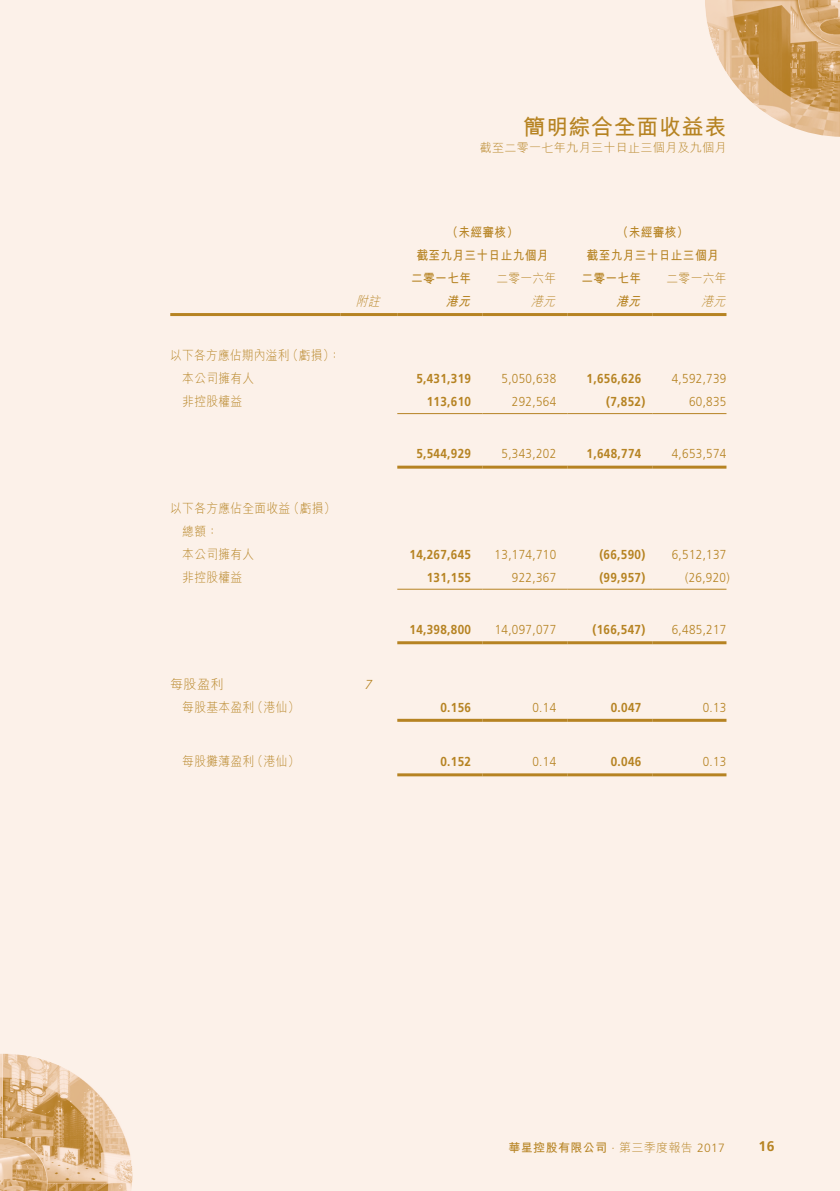
<style>
.page{position:relative;width:840px;height:1191px;background:#fff}
.page>*{position:absolute;margin:0;border:0;box-sizing:border-box;transform-origin:0 0}
.t1{font:700 22px "M Hei HK";letter-spacing:.03em;color:#b68322}
.t2{font:700 14px "Frutiger LT Std";color:#b68322}
.t3{font:700 13px "Frutiger LT Std";letter-spacing:.03em;color:#b68322;scale:.9 1}
.t4{font:300 13px "Frutiger LT Std";letter-spacing:.03em;color:#b68322;scale:.9 1}
.t5{font:300 13px/23px "M Hei HK";letter-spacing:.03em;color:#b68322;scale:.9 1}
.t6{font:700 13px "M Hei HK";letter-spacing:.03em;color:#b68322;scale:.9 1}
.t7{font:italic 300 13px "M Hei HK";color:#b68322;scale:.9 1}
.t8{font:italic 700 13px "M Hei HK";color:#b68322;scale:.9 1}
.t9{font:300 13px "M Hei HK";letter-spacing:.03em;color:#b68322}
.t10{font:italic 300 13px "Frutiger LT Std";color:#b68322}
.t11{font:300 12px "M Hei HK";letter-spacing:.03em;color:#b68322}
.t12{font:700 12px "M Hei HK";letter-spacing:.03em;color:#b68322}
.s1{font-family:"Frutiger LT Std";font-weight:300}
.s2{font-weight:300}
</style>
<div class="page">
<div style="left:0;top:0;width:839px;height:1191px;background:#fcf1e9"></div>
<img style="left:705px;top:0;width:134px;height:137px">
<img style="left:0;top:1053px;width:132px;height:138px">
<hr style="left:170px;top:313px;width:170px;height:3px;background:#b68322">
<hr style="left:340px;top:313px;width:57px;height:3px;background:#b68322">
<hr style="left:397px;top:313px;width:85px;height:3px;background:#b68322">
<hr style="left:482px;top:313px;width:85px;height:3px;background:#b68322">
<hr style="left:567px;top:313px;width:85px;height:3px;background:#b68322">
<hr style="left:652px;top:313px;width:74px;height:3px;background:#b68322">
<hr style="left:397px;top:413px;width:85px;height:1px;background:#b68322">
<hr style="left:482px;top:413px;width:85px;height:1px;background:#b68322">
<hr style="left:567px;top:413px;width:85px;height:1px;background:#b68322">
<hr style="left:652px;top:413px;width:74px;height:1px;background:#b68322">
<hr style="left:397px;top:465px;width:85px;height:3px;background:#b68322">
<hr style="left:482px;top:465px;width:85px;height:3px;background:#b68322">
<hr style="left:567px;top:465px;width:85px;height:3px;background:#b68322">
<hr style="left:652px;top:465px;width:74px;height:3px;background:#b68322">
<hr style="left:397px;top:588px;width:85px;height:1px;background:#b68322">
<hr style="left:482px;top:588px;width:85px;height:1px;background:#b68322">
<hr style="left:567px;top:588px;width:85px;height:1px;background:#b68322">
<hr style="left:652px;top:588px;width:74px;height:1px;background:#b68322">
<hr style="left:397px;top:641px;width:85px;height:3px;background:#b68322">
<hr style="left:482px;top:641px;width:85px;height:3px;background:#b68322">
<hr style="left:567px;top:641px;width:85px;height:3px;background:#b68322">
<hr style="left:652px;top:641px;width:74px;height:3px;background:#b68322">
<hr style="left:397px;top:719px;width:85px;height:3px;background:#b68322">
<hr style="left:482px;top:719px;width:85px;height:3px;background:#b68322">
<hr style="left:567px;top:719px;width:85px;height:3px;background:#b68322">
<hr style="left:652px;top:719px;width:74px;height:3px;background:#b68322">
<hr style="left:397px;top:773px;width:85px;height:3px;background:#b68322">
<hr style="left:482px;top:773px;width:85px;height:3px;background:#b68322">
<hr style="left:567px;top:773px;width:85px;height:3px;background:#b68322">
<hr style="left:652px;top:773px;width:74px;height:3px;background:#b68322">
<h1 class="t1" style="left:523px;top:111px;width:204px">簡明綜合全面收益表</h1>
<p class="t11" style="left:479px;top:139px;width:248px">截至二零一七年九月三十日止三個月及九個月</p>
<p class="t6" style="left:446px;top:223px;width:81px">（未經審核）</p>
<p class="t6" style="left:616px;top:223px;width:81px">（未經審核）</p>
<p class="t6" style="left:416px;top:246px;width:148px">截至九月三十日止九個月</p>
<p class="t6" style="left:586px;top:246px;width:148px">截至九月三十日止三個月</p>
<p class="t6" style="left:411px;top:269px;width:68px">二零一七年</p>
<p class="t5" style="left:496px;top:266px;width:68px">二零一六年</p>
<p class="t6" style="left:581px;top:269px;width:68px">二零一七年</p>
<p class="t5" style="left:666px;top:266px;width:68px">二零一六年</p>
<p class="t5" style="left:182px;top:344px;width:177px;text-indent:-12px">以下各方應佔期內溢利（虧損）：本公司擁有人</p>
<p class="t7" style="left:355px;top:292px;width:33px">附註</p>
<p class="t8" style="left:445px;top:292px;width:33px">港元</p>
<p class="t7" style="left:531px;top:292px;width:33px">港元</p>
<p class="t8" style="left:616px;top:292px;width:33px">港元</p>
<p class="t7" style="left:701px;top:292px;width:33px">港元</p>
<p class="t3" style="left:416px;top:371px;width:62px">5,431,319</p>
<p class="t4" style="left:501px;top:371px;width:62px">5,050,638</p>
<p class="t3" style="left:586px;top:371px;width:62px">1,656,626</p>
<p class="t4" style="left:671px;top:371px;width:62px">4,592,739</p>
<p class="t5" style="left:182px;top:390px;width:68px">非控股權益</p>
<p class="t3" style="left:426px;top:394px;width:51px">113,610</p>
<p class="t4" style="left:511px;top:394px;width:51px">292,564</p>
<p class="t3" style="left:605px;top:394px;width:45px">(7,852)</p>
<p class="t4" style="left:688px;top:394px;width:43px">60,835</p>
<p class="t5" style="left:182px;top:496px;width:172px;text-indent:-12px">以下各方應佔全面收益（虧損）總額：<br>本公司擁有人</p>
<p class="t3" style="left:416px;top:446px;width:62px">5,544,929</p>
<p class="t4" style="left:501px;top:446px;width:62px">5,343,202</p>
<p class="t3" style="left:586px;top:446px;width:62px">1,648,774</p>
<p class="t4" style="left:671px;top:446px;width:62px">4,653,574</p>
<p class="t3" style="left:409px;top:547px;width:70px">14,267,645</p>
<p class="t4" style="left:494px;top:547px;width:70px">13,174,710</p>
<p class="t3" style="left:599px;top:547px;width:52px">(66,590)</p>
<p class="t4" style="left:671px;top:547px;width:62px">6,512,137</p>
<p class="t5" style="left:182px;top:565px;width:68px">非控股權益</p>
<p class="t3" style="left:426px;top:570px;width:51px">131,155</p>
<p class="t4" style="left:511px;top:570px;width:51px">922,367</p>
<p class="t3" style="left:599px;top:570px;width:52px">(99,957)</p>
<p class="t4" style="left:684px;top:570px;width:51px">(26,920)</p>
<p class="t3" style="left:409px;top:622px;width:70px">14,398,800</p>
<p class="t4" style="left:494px;top:622px;width:70px">14,097,077</p>
<p class="t3" style="left:592px;top:622px;width:60px">(166,547)</p>
<p class="t4" style="left:671px;top:622px;width:62px">6,485,217</p>
<p class="t9" style="left:170px;top:674px;width:55px">每股盈利</p>
<p class="t10" style="left:364px;top:677px;width:13px">7</p>
<p class="t5" style="left:182px;top:695px;width:132px">每股基本盈利（港仙）</p>
<p class="t3" style="left:440px;top:699px;width:35px">0.156</p>
<p class="t4" style="left:532px;top:700px;width:28px">0.14</p>
<p class="t3" style="left:610px;top:699px;width:35px">0.047</p>
<p class="t4" style="left:702px;top:700px;width:28px">0.13</p>
<p class="t5" style="left:182px;top:749px;width:132px">每股攤薄盈利（港仙）</p>
<p class="t3" style="left:440px;top:754px;width:35px">0.152</p>
<p class="t4" style="left:532px;top:754px;width:28px">0.14</p>
<p class="t3" style="left:610px;top:754px;width:35px">0.046</p>
<p class="t4" style="left:702px;top:754px;width:28px">0.13</p>
<p class="t12" style="left:508px;top:1138px;width:218px">華星控股有限公司 <span class="s1">·</span> <span class="s2">第三季度報告</span> <span class="s1">2017</span></p>
<p class="t2" style="left:758px;top:1138px;width:17px">16</p>
</div>
